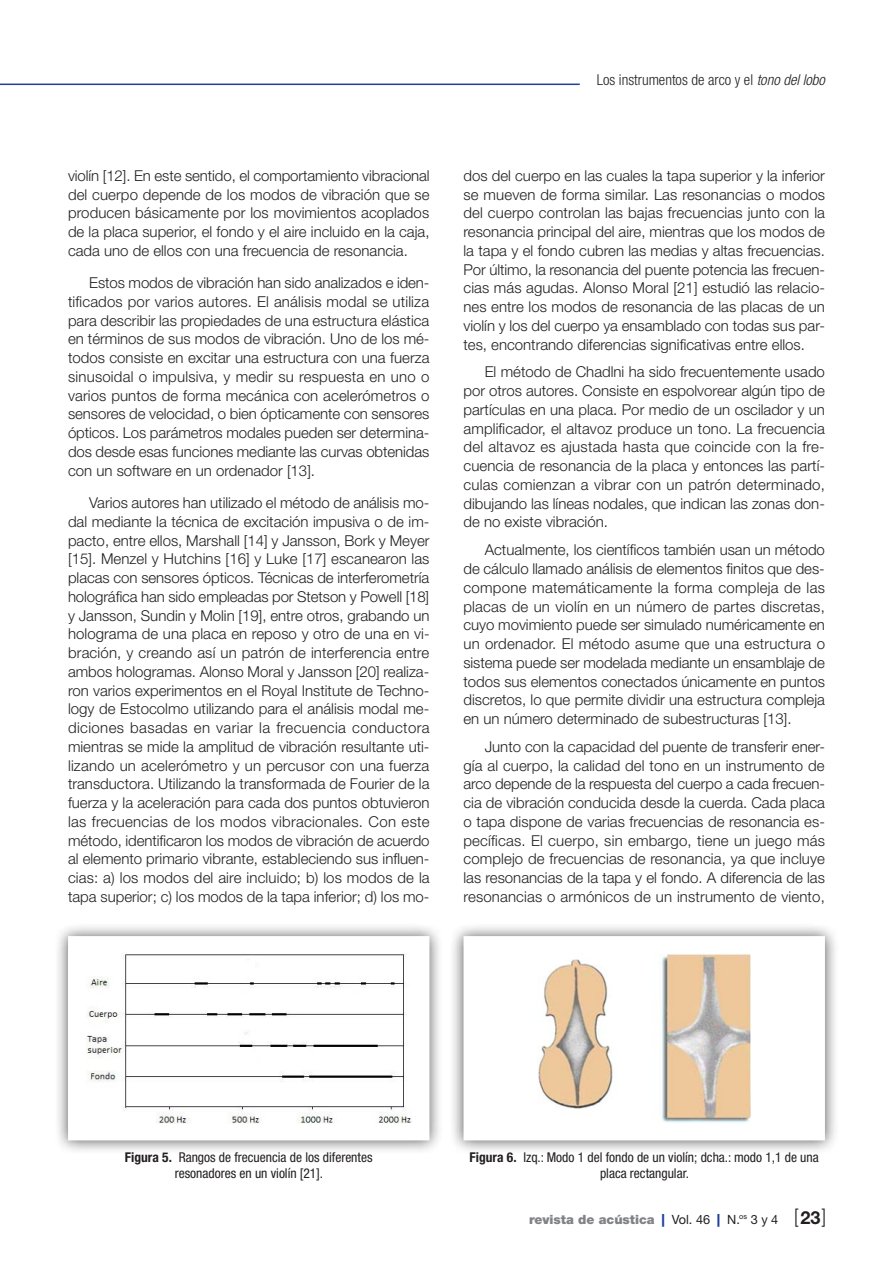
<style>
.page{position:relative;width:893px;height:1263px;background:#fff}
.page>*{position:absolute;margin:0;border:0;box-sizing:border-box;transform-origin:0 0}
.t1{font:700 18px "Helvetica Neue LT Std";color:#231f20}
.t2{font:300 15px/18.8px "Helvetica Neue LT Std";color:#231f20;text-align:justify}
.t3{font:300 condensed 15px "Helvetica Neue LT Std";color:#231f20}
.t4{font:condensed 13.5px/16.2px "Helvetica Neue LT Std";color:#231f20;text-align:center}
.t5{font:900 12.75px "Helvetica Neue LT Std";color:#808285}
.s1{font-style:italic}
.s2{font-weight:700}
.s3{color:#223f99}
.s4{font-weight:400;color:#231f20}
.s5{font-weight:300;font-size:19.8px;color:#231f20}
</style>
<div class="page">
<hr style="left:0;top:84px;width:580px;height:1px;background:#223f99">
<div style="left:450px;top:922px;width:389px;height:232px;background:#231f20;opacity:.75"></div>
<div style="left:466px;top:938px;width:357px;height:200px;background:#fff"></div>
<img style="left:538px;top:953px;width:213px;height:170px">
<div style="left:54px;top:922px;width:389px;height:232px;background:#231f20;opacity:.75"></div>
<div style="left:70px;top:938px;width:357px;height:200px;background:#fff"></div>
<img style="left:86px;top:954px;width:325px;height:169px">
<p class="t2" style="left:68px;top:166px;width:363px">violín [12]. En este sentido, el comportamiento vibracional del cuerpo depende de los modos de vibración que se producen básicamente por los movimientos acoplados de la placa superior, el fondo y el aire incluido en la caja, cada uno de ellos con una frecuencia de resonancia.</p>
<p class="t2" style="left:68px;top:273px;width:363px;text-indent:21px">Estos modos de vibración han sido analizados e iden&shy;tificados por varios autores. El análisis modal se utiliza para describir las propiedades de una estructura elástica en términos de sus modos de vibración. Uno de los mé&shy;todos consiste en excitar una estructura con una fuerza sinusoidal o impulsiva, y medir su respuesta en uno o varios puntos de forma mecánica con acelerómetros o sensores de velocidad, o bien ópticamente con sensores ópticos. Los parámetros modales pueden ser determina&shy;dos desde esas funciones mediante las curvas obtenidas con un software en un ordenador [13].</p>
<p class="t2" style="left:68px;top:493px;width:363px;text-indent:21px">Varios autores han utilizado el método de análisis mo&shy;dal mediante la técnica de excitación impusiva o de im&shy;pacto, entre ellos, Marshall [14] y Jansson, Bork y Meyer [15]. Menzel y Hutchins [16] y Luke [17] escanearon las placas con sensores ópticos. Técnicas de interferometría holográfica han sido empleadas por Stetson y Powell [18] y Jansson, Sundin y Molin [19], entre otros, grabando un holograma de una placa en reposo y otro de una en vi&shy;bración, y creando así un patrón de interferencia entre ambos hologramas. Alonso Moral y Jansson [20] realiza&shy;ron varios experimentos en el Royal Institute de Techno&shy;logy de Estocolmo utilizando para el análisis modal me&shy;diciones basadas en variar la frecuencia conductora mientras se mide la amplitud de vibración resultante uti&shy;lizando un acelerómetro y un percusor con una fuerza transductora. Utilizando la transformada de Fourier de la fuerza y la aceleración para cada dos puntos obtuvieron las frecuencias de los modos vibracionales. Con este método, identificaron los modos de vibración de acuerdo al elemento primario vibrante, estableciendo sus influen&shy;cias: a) los modos del aire incluido; b) los modos de la tapa superior; c) los modos de la tapa inferior; d) los mo-</p>
<p class="t3" style="left:597px;top:71px;width:230px">Los instrumentos de arco y el <span class="s1">tono del lobo</span></p>
<p class="t2" style="left:463px;top:166px;width:363px">dos del cuerpo en las cuales la tapa superior y la inferior se mueven de forma similar. Las resonancias o modos del cuerpo controlan las bajas frecuencias junto con la resonancia principal del aire, mientras que los modos de la tapa y el fondo cubren las medias y altas frecuencias.<br>Por último, la resonancia del puente potencia las frecuen&shy;cias más agudas. Alonso Moral [21] estudió las relacio&shy;nes entre los modos de resonancia de las placas de un violín y los del cuerpo ya ensamblado con todas sus par&shy;tes, encontrando diferencias significativas entre ellos.</p>
<p class="t2" style="left:463px;top:362px;width:363px;text-indent:21px">El método de Chadlni ha sido frecuentemente usado por otros autores. Consiste en espolvorear algún tipo de partículas en una placa. Por medio de un oscilador y un amplificador, el altavoz produce un tono. La frecuencia del altavoz es ajustada hasta que coincide con la fre&shy;cuencia de resonancia de la placa y entonces las partí&shy;culas comienzan a vibrar con un patrón determinado, dibujando las líneas nodales, que indican las zonas don&shy;de no existe vibración.</p>
<p class="t2" style="left:463px;top:540px;width:363px;text-indent:21px">Actualmente, los científicos también usan un método de cálculo llamado análisis de elementos finitos que des&shy;compone matemáticamente la forma compleja de las placas de un violín en un número de partes discretas, cuyo movimiento puede ser simulado numéricamente en un ordenador. El método asume que una estructura o sistema puede ser modelada mediante un ensamblaje de todos sus elementos conectados únicamente en puntos discretos, lo que permite dividir una estructura compleja en un número determinado de subestructuras [13].</p>
<p class="t2" style="left:463px;top:737px;width:363px;text-indent:21px">Junto con la capacidad del puente de transferir ener&shy;gía al cuerpo, la calidad del tono en un instrumento de arco depende de la respuesta del cuerpo a cada frecuen&shy;cia de vibración conducida desde la cuerda. Cada placa o tapa dispone de varias frecuencias de resonancia es&shy;pecíficas. El cuerpo, sin embargo, tiene un juego más complejo de frecuencias de resonancia, ya que incluye las resonancias de la tapa y el fondo. A diferencia de las resonancias o armónicos de un instrumento de viento,</p>
<p class="t4" style="left:125px;top:1149px;width:249px"><span class="s2">Figura 5.</span> Rangos de frecuencia de los diferentes resonadores en un violín [21].</p>
<p class="t4" style="left:470px;top:1149px;width:351px"><span class="s2">Figura 6.</span> Izq.: Modo 1 del fondo de un violín; dcha.: modo 1,1 de una placa rectangular.</p>
<p class="t5" style="left:529px;top:1212px;width:299px">revista de acústica <span class="s3">|</span> <span class="s4">Vol. 46</span> <span class="s3">|</span> <span class="s4">N.</span><sup>os</sup> <span class="s4">3 y 4</span> <span class="s5">[ ]</span></p>
<p class="t1" style="left:800px;top:1207px;width:22px">23</p>
</div>
